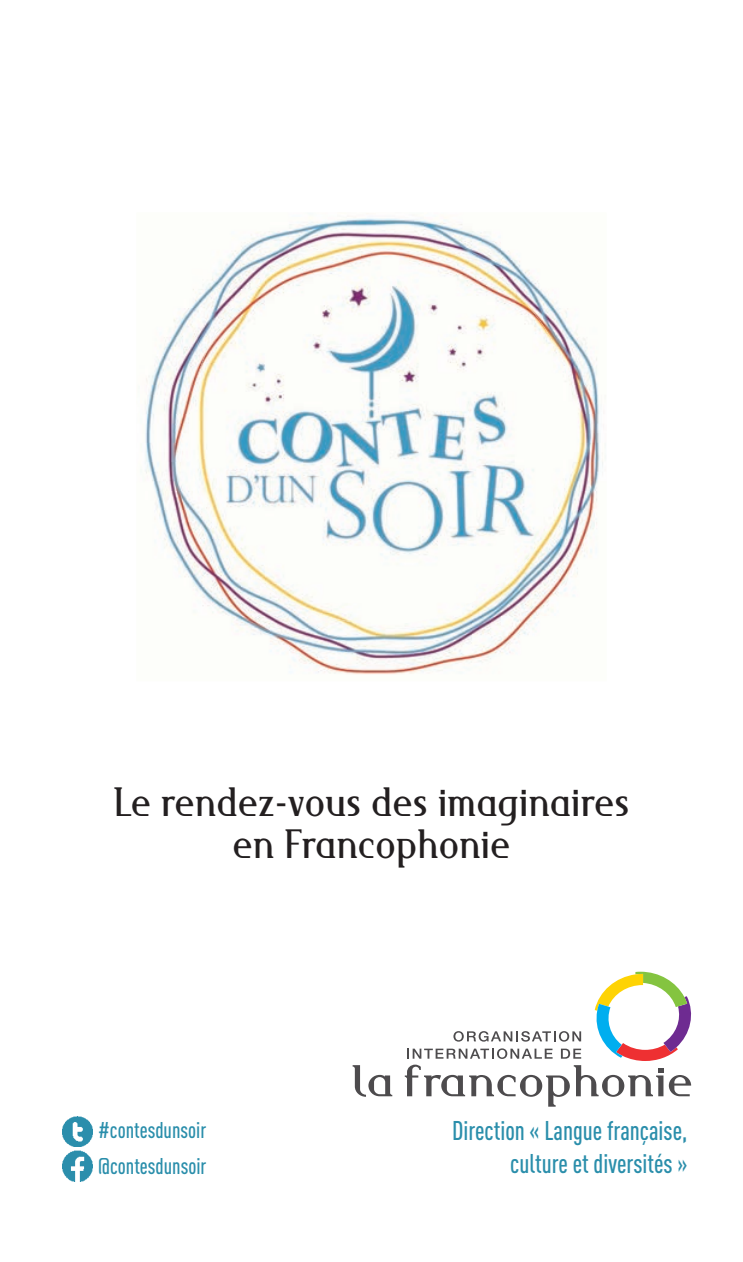
<style>
.page{position:relative;width:743px;height:1262px;background:#fff}
.page>*{position:absolute;margin:0;border:0;box-sizing:border-box;transform-origin:0 0}
.t1{font:500 42.5px/42.5px "Maverick";color:#231f20;text-align:center;scale:.9 1}
.t2{font:500 condensed 26.75px/32px "DINOT";color:#2a8eab;text-align:right;scale:.95 1}
.t3{font:500 condensed 22.5px/36.2px "DINOT";color:#2a8eab;scale:.95 1}
</style>
<div class="page">
<svg style="left:353px;top:1065px;width:39px;height:32px"></svg>
<svg style="left:405px;top:972px;width:286px;height:134px"></svg>
<img style="left:145px;top:213px;width:458px;height:462px">
<img style="left:189px;top:239px;width:386px;height:385px;border-radius:193px">
<img style="left:62px;top:1150px;width:31px;height:31px">
<img style="left:62px;top:1116px;width:31px;height:30px">
<h1 class="t1" style="left:113px;top:780px;width:575px">Le rendez-vous des imaginaires en Francophonie</h1>
<p class="t3" style="left:98px;top:1111px;width:115px">#contesdunsoir @contesdunsoir</p>
<p class="t2" style="left:452px;top:1114px;width:249px">Direction « Langue française, culture et diversités »</p>
</div>
